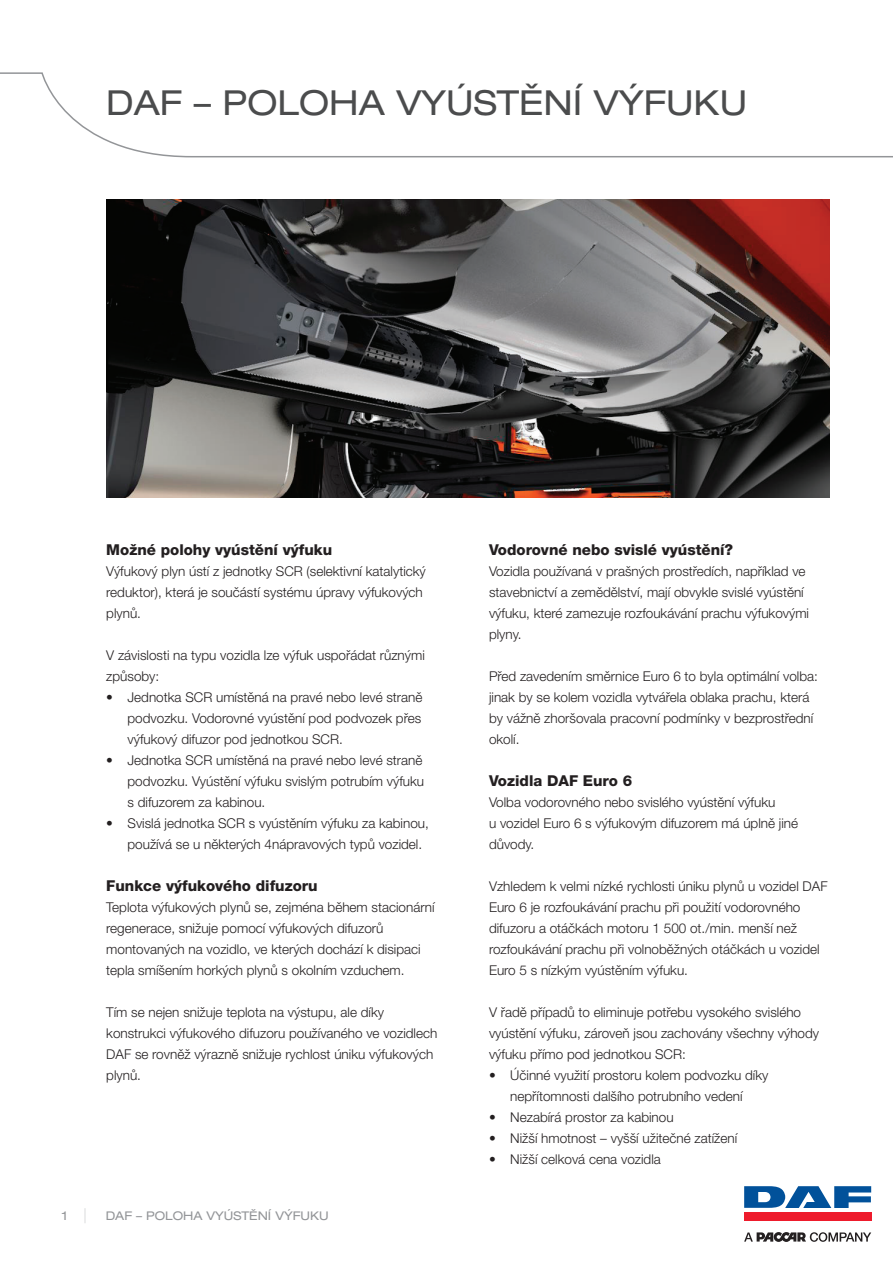
<style>
.page{position:relative;width:893px;height:1263px;background:#fff}
.page>*{position:absolute;margin:0;border:0;box-sizing:border-box;transform-origin:0 0}
.t1{font:expanded 34.5px "Helvetica Neue LT Pro";color:#4b4c4d}
.t2{font:800 15px "Helvetica Neue LT Pro";color:#231f20}
.t3{font:300 13.5px/21px "Helvetica Neue LT Pro";color:#231f20}
.t4{font:expanded 12px "Helvetica Neue LT Pro";color:#939598}
.s1{font-weight:200;font-stretch:normal;font-size:15px}
</style>
<div class="page">
<svg style="left:744px;top:1232px;width:127px;height:10px"></svg>
<div style="left:744px;top:1213px;width:127px;height:8px;background:#ee1b2c"></div>
<svg style="left:744px;top:1186px;width:127px;height:22px"></svg>
<svg style="left:0;top:72px;width:893px;height:86px"></svg>
<img style="left:106px;top:200px;width:723px;height:297px">
<h1 class="t1" style="left:106px;top:83px;width:642px">DAF – POLOHA VYÚSTĚNÍ VÝFUKU</h1>
<p class="t2" style="left:106px;top:540px;width:227px">Možné polohy vyústění výfuku</p>
<p class="t3" style="left:106px;top:560px;width:321px">Výfukový plyn ústí z jednotky SCR (selektivní katalytický reduktor), která je součástí systému úpravy výfukových plynů.</p>
<p class="t3" style="left:106px;top:644px;width:320px">V závislosti na typu vozidla lze výfuk uspořádat různými způsoby:</p>
<p class="t3" style="left:128px;top:686px;width:296px;text-align:justify;text-indent:-21px">• Jednotka SCR umístěná na pravé nebo levé straně podvozku. Vodorovné vyústění pod podvozek přes výfukový difuzor pod jednotkou SCR.</p>
<p class="t3" style="left:128px;top:749px;width:298px;text-indent:-21px">• Jednotka SCR umístěná na pravé nebo levé straně podvozku. Vyústění výfuku svislým potrubím výfuku s difuzorem za kabinou.</p>
<p class="t3" style="left:128px;top:812px;width:303px;text-indent:-21px">• Svislá jednotka SCR s vyústěním výfuku za kabinou, používá se u některých 4nápravových typů vozidel.</p>
<p class="t2" style="left:106px;top:876px;width:213px">Funkce výfukového difuzoru</p>
<p class="t3" style="left:106px;top:896px;width:330px">Teplota výfukových plynů se, zejména během stacionární regenerace, snižuje pomocí výfukových difuzorů montovaných na vozidlo, ve kterých dochází k disipaci tepla smíšením horkých plynů s okolním vzduchem.</p>
<p class="t3" style="left:106px;top:1001px;width:333px">Tím se nejen snižuje teplota na výstupu, ale díky konstrukci výfukového difuzoru používaného ve vozidlech DAF se rovněž výrazně snižuje rychlost úniku výfukových plynů.</p>
<p class="t4" style="left:62px;top:1209px;width:268px">1 <span class="s1">|</span> DAF – POLOHA VYÚSTĚNÍ VÝFUKU</p>
<p class="t2" style="left:489px;top:540px;width:246px">Vodorovné nebo svislé vyústění?</p>
<p class="t3" style="left:489px;top:560px;width:322px">Vozidla používaná v prašných prostředích, například ve stavebnictví a zemědělství, mají obvykle svislé vyústění výfuku, které zamezuje rozfoukávání prachu výfukovými plyny.</p>
<p class="t3" style="left:489px;top:665px;width:330px">Před zavedením směrnice Euro 6 to byla optimální volba: jinak by se kolem vozidla vytvářela oblaka prachu, která by vážně zhoršovala pracovní podmínky v bezprostřední okolí.</p>
<p class="t2" style="left:489px;top:771px;width:145px">Vozidla DAF Euro 6</p>
<p class="t3" style="left:489px;top:791px;width:311px">Volba vodorovného nebo svislého vyústění výfuku<br>u vozidel Euro 6 s výfukovým difuzorem má úplně jiné důvody.</p>
<p class="t3" style="left:489px;top:875px;width:340px">Vzhledem k velmi nízké rychlosti úniku plynů u vozidel DAF Euro 6 je rozfoukávání prachu při použití vodorovného difuzoru a otáčkách motoru 1 500 ot./min. menší než rozfoukávání prachu při volnoběžných otáčkách u vozidel Euro 5 s nízkým vyústěním výfuku.</p>
<p class="t3" style="left:489px;top:1001px;width:332px">V řadě případů to eliminuje potřebu vysokého svislého vyústění výfuku, zároveň jsou zachovány všechny výhody výfuku přímo pod jednotkou SCR:</p>
<p class="t3" style="left:489px;top:1064px;width:281px;text-align:center">• Účinné využití prostoru kolem podvozku díky nepřítomnosti dalšího potrubního vedení</p>
<p class="t3" style="left:489px;top:1106px;width:186px">• Nezabírá prostor za kabinou</p>
<p class="t3" style="left:489px;top:1127px;width:250px">• Nižší hmotnost – vyšší užitečné zatížení</p>
<p class="t3" style="left:489px;top:1148px;width:173px">• Nižší celková cena vozidla</p>
</div>
